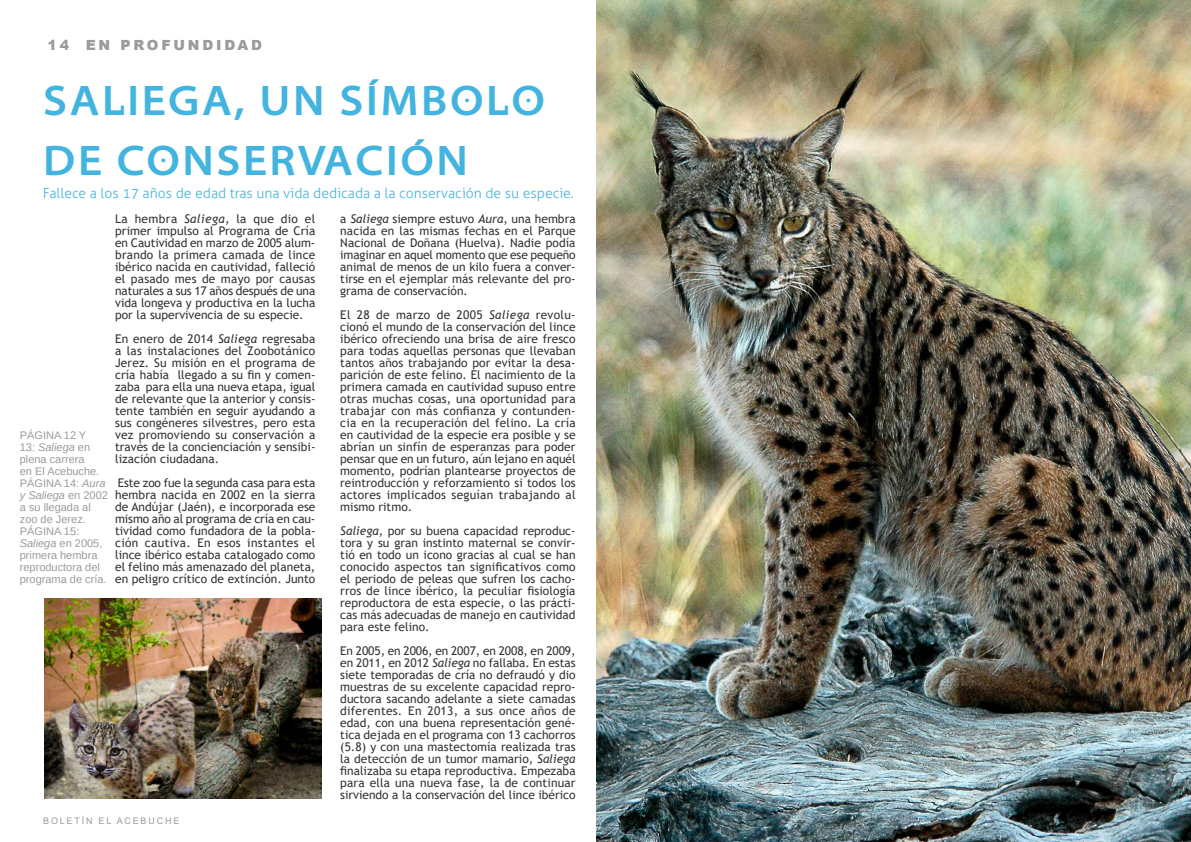
<style>
.page{position:relative;width:1191px;height:842px;background:#fff}
.page>*{position:absolute;margin:0;border:0;box-sizing:border-box;transform-origin:0 0}
.t1{font:700 43px/60px "Santana";letter-spacing:.06em;color:#42b4df}
.t2{font:300 14px "Aller";color:#42b4df}
.t3{font:900 14px "Arial";letter-spacing:.2em;color:#999b9c}
.t4{font:12px/12px "Trebuchet MS";color:#343432;text-align:justify}
.t5{font:11px/12px "Arimo";color:#999b9c}
.t6{font:9px "Arial";letter-spacing:.2em;color:#999b9c}
.s1{font-style:italic}
</style>
<div class="page">
<img style="left:45px;top:598px;width:276px;height:201px">
<img style="left:596px;top:0;width:595px;height:842px">
<p class="t3" style="left:48px;top:34px;width:216px">14 EN PROFUNDIDAD</p>
<h1 class="t1" style="left:43px;top:71px;width:503px">SALI EGA, UN SÍMBOLO<br>DE CONSERVACIÓN</h1>
<p class="t4" style="left:115px;top:212px;width:202px">La hembra <span class="s1">Saliega</span>, la que dio el primer impulso al Programa de Cría en Cautividad en marzo de 2005 alum&shy;brando la primera camada de lince ibérico nacida en cautividad, falleció el pasado mes de mayo por causas naturales a sus 17 años después de una vida longeva y productiva en la lucha por la supervivencia de su especie.</p>
<p class="t4" style="left:115px;top:332px;width:202px">En enero de 2014 <span class="s1">Saliega</span> regresaba a las instalaciones del Zoobotánico Jerez. Su misión en el programa de cría había llegado a su fin y comen&shy;zaba para ella una nueva etapa, igual de relevante que la anterior y consis&shy;tente también en seguir ayudando a sus congéneres silvestres, pero esta vez promoviendo su conservación a través de la concienciación y sensibi&shy;lización ciudadana.</p>
<p class="t4" style="left:115px;top:476px;width:202px">Este zoo fue la segunda casa para esta hembra nacida en 2002 en la sierra de Andújar (Jaén), e incorporada ese mismo año al programa de cría en cau&shy;tividad como fundadora de la pobla&shy;ción cautiva. En esos instantes el lince ibérico estaba catalogado como el felino más amenazado del planeta, en peligro crítico de extinción. Junto</p>
<p class="t2" style="left:43px;top:185px;width:532px">Fallece a los 17 años de edad tras una vida dedicada a la conservación de su especie.</p>
<p class="t4" style="left:340px;top:212px;width:237px">a <span class="s1">Saliega</span> siempre estuvo <span class="s1">Aura</span>, una hembra nacida en las mismas fechas en el Parque Nacional de Doñana (Huelva). Nadie podía imaginar en aquel momento que ese pequeño animal de menos de un kilo fuera a conver&shy;tirse en el ejemplar más relevante del pro&shy;grama de conservación.</p>
<p class="t4" style="left:340px;top:308px;width:237px">El 28 de marzo de 2005 <span class="s1">Saliega</span> revolu&shy;cionó el mundo de la conservación del lince ibérico ofreciendo una brisa de aire fresco para todas aquellas personas que llevaban tantos años trabajando por evitar la desa&shy;parición de este felino. El nacimiento de la primera camada en cautividad supuso entre otras muchas cosas, una oportunidad para trabajar con más confianza y contunden&shy;cia en la recuperación del felino. La cría en cautividad de la especie era posible y se abrían un sinfín de esperanzas para poder pensar que en un futuro, aún lejano en aquél momento, podrían plantearse proyectos de reintroducción y reforzamiento si todos los actores implicados seguían trabajando al mismo ritmo.</p>
<p class="t4" style="left:340px;top:524px;width:237px"><span class="s1">Saliega</span>, por su buena capacidad reproduc&shy;tora y su gran instinto maternal se convir&shy;tió en todo un icono gracias al cual se han conocido aspectos tan significativos como el periodo de peleas que sufren los cacho&shy;rros de lince ibérico, la peculiar fisiología reproductora de esta especie, o las prácti&shy;cas más adecuadas de manejo en cautividad para este felino.</p>
<p class="t4" style="left:340px;top:644px;width:237px">En 2005, en 2006, en 2007, en 2008, en 2009, en 2011, en 2012 <span class="s1">Saliega</span> no fallaba. En estas siete temporadas de cría no defraudó y dio muestras de su excelente capacidad repro&shy;ductora sacando adelante a siete camadas diferentes. En 2013, a sus once años de edad, con una buena representación gené&shy;tica dejada en el programa con 13 cachorros (5.8) y con una mastectomía realizada tras la detección de un tumor mamario, <span class="s1">Saliega </span>finalizaba su etapa reproductiva. Empezaba para ella una nueva fase, la de continuar sirviendo a la conservación del lince ibérico</p>
<p class="t5" style="left:20px;top:429px;width:90px">PÁGINA 12 Y<br>13: <span class="s1">Saliega</span> en plena carrera<br>en El Acebuche.<br>PÁGINA 14: <span class="s1">Aura y Saliega</span> en 2002 a su llegada al zoo de Jerez.<br>PÁGINA 15:<br><span class="s1">Saliega</span> en 2005, primera hembra reproductora del programa de cría.</p>
<p class="t6" style="left:43px;top:814px;width:138px">BOLETÍN EL ACEBUCHE</p>
</div>
